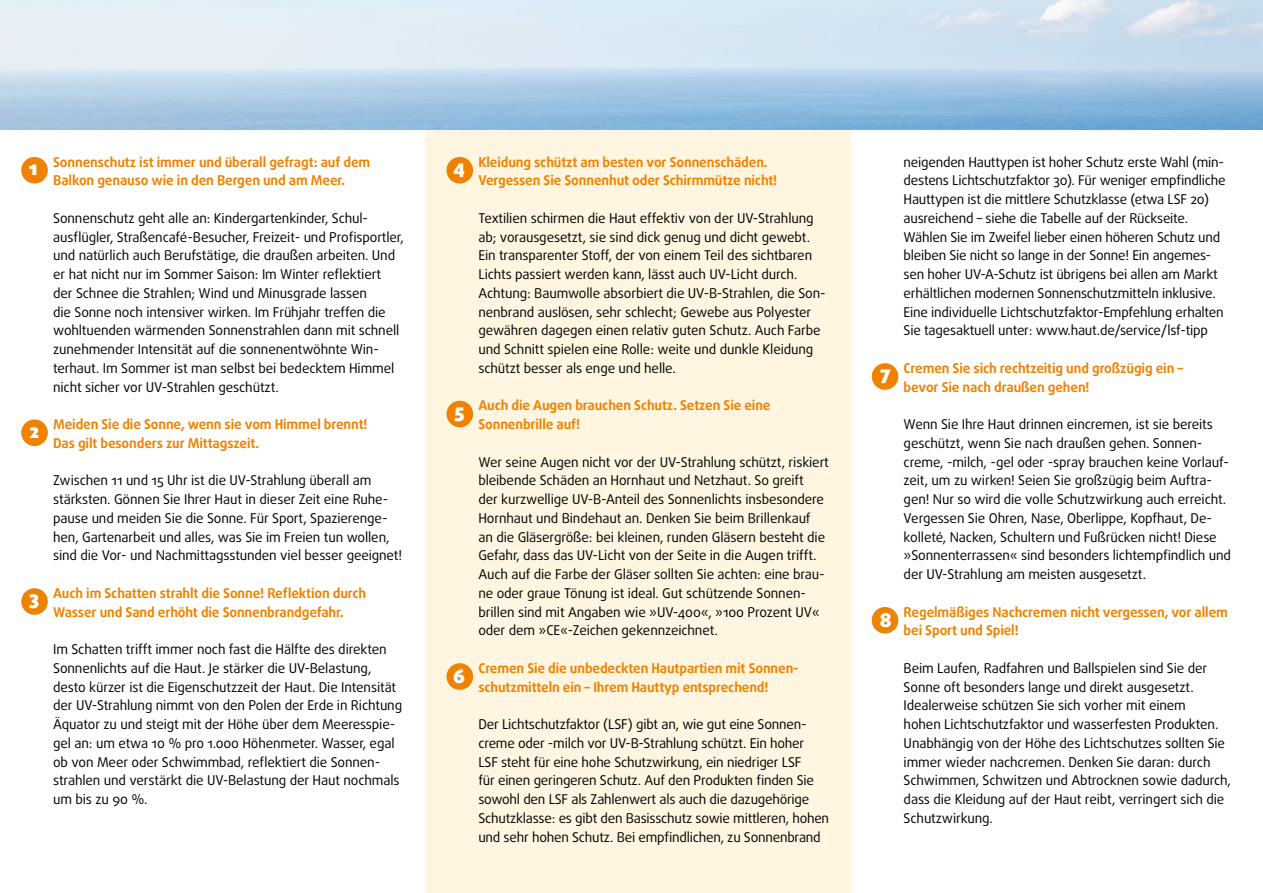
<style>
.page{position:relative;width:1263px;height:893px;background:#fff}
.page>*{position:absolute;margin:0;border:0;box-sizing:border-box;transform-origin:0 0}
.t1{font:900 19.5px "Daxline Pro";color:#fff}
.Mengentext{font:13.5px/18.8px "Daxline Pro";letter-spacing:-.01em;color:#000}
.Headlines{font:700 13.5px/18.8px "Daxline Pro";letter-spacing:-.01em;color:#ef8200}
</style>
<div class="page">
<div style="left:425px;top:0;width:425px;height:893px;background:#fff5e0"></div>
<div style="left:21px;top:157px;width:27px;height:27px;background:#ef8200;border-radius:50%"></div>
<div style="left:21px;top:419px;width:27px;height:27px;background:#ef8200;border-radius:50%"></div>
<div style="left:21px;top:588px;width:27px;height:27px;background:#ef8200;border-radius:50%"></div>
<div style="left:446px;top:157px;width:27px;height:27px;background:#ef8200;border-radius:50%"></div>
<div style="left:446px;top:401px;width:27px;height:26px;background:#ef8200;border-radius:50%"></div>
<div style="left:446px;top:663px;width:27px;height:27px;background:#ef8200;border-radius:50%"></div>
<div style="left:872px;top:363px;width:26px;height:27px;background:#ef8200;border-radius:50%"></div>
<div style="left:872px;top:607px;width:26px;height:27px;background:#ef8200;border-radius:50%"></div>
<img style="left:0;top:0;width:1263px;height:129px">
<p class="t1" style="left:29px;top:155px;width:10px">1</p>
<p class="Headlines" style="left:53px;top:152px;width:319px">Sonnenschutz ist immer und überall gefragt: auf dem<br>Balkon genauso wie in den Bergen und am Meer.</p>
<p class="Mengentext" style="left:53px;top:209px;width:352px">Sonnenschutz geht alle an: Kindergartenkinder, Schul&shy;ausflügler, Straßencafé-Besucher, Freizeit- und Profisportler, und natürlich auch Berufstätige, die draußen arbeiten. Und er hat nicht nur im Sommer Saison: Im Winter reflektiert der Schnee die Strahlen; Wind und Minusgrade lassen<br>die Sonne noch intensiver wirken. Im Frühjahr treffen die wohltuenden wärmenden Sonnenstrahlen dann mit schnell zunehmender Intensität auf die sonnenentwöhnte Win&shy;terhaut. Im Sommer ist man selbst bei bedecktem Himmel nicht sicher vor UV-Strahlen geschützt.</p>
<p class="t1" style="left:30px;top:418px;width:11px">2</p>
<p class="Headlines" style="left:53px;top:415px;width:316px">Meiden Sie die Sonne, wenn sie vom Himmel brennt!<br>Das gilt besonders zur Mittagszeit.</p>
<p class="Mengentext" style="left:53px;top:471px;width:350px">Zwischen 11 und 15 Uhr ist die UV-Strahlung überall am stärksten. Gönnen Sie Ihrer Haut in dieser Zeit eine Ruhe&shy;pause und meiden Sie die Sonne. Für Sport, Spazierenge&shy;hen, Gartenarbeit und alles, was Sie im Freien tun wollen, sind die Vor- und Nachmittagsstunden viel besser geeignet!</p>
<p class="t1" style="left:29px;top:585px;width:12px">3</p>
<p class="Headlines" style="left:53px;top:584px;width:315px">Auch im Schatten strahlt die Sonne! Reflektion durch<br>Wasser und Sand erhöht die Sonnenbrandgefahr.</p>
<p class="Mengentext" style="left:53px;top:640px;width:351px">Im Schatten trifft immer noch fast die Hälfte des direkten Sonnenlichts auf die Haut. Je stärker die UV-Belastung, desto kürzer ist die Eigenschutzzeit der Haut. Die Intensität der UV-Strahlung nimmt von den Polen der Erde in Richtung Äquator zu und steigt mit der Höhe über dem Meeresspie&shy;gel an: um etwa 10 % pro 1.000 Höhenmeter. Wasser, egal ob von Meer oder Schwimmbad, reflektiert die Sonnen&shy;strahlen und verstärkt die UV-Belastung der Haut nochmals um bis zu 90 %.</p>
<p class="t1" style="left:453px;top:154px;width:14px">4</p>
<p class="Headlines" style="left:478px;top:152px;width:300px">Kleidung schützt am besten vor Sonnenschäden.<br>Vergessen Sie Sonnenhut oder Schirmmütze nicht!</p>
<p class="Mengentext" style="left:478px;top:209px;width:349px">Textilien schirmen die Haut effektiv von der UV-Strahlung ab; vorausgesetzt, sie sind dick genug und dicht gewebt.<br>Ein transparenter Stoff, der von einem Teil des sichtbaren Lichts passiert werden kann, lässt auch UV-Licht durch.<br>Achtung: Baumwolle absorbiert die UV-B-Strahlen, die Son&shy;nenbrand auslösen, sehr schlecht; Gewebe aus Polyester gewähren dagegen einen relativ guten Schutz. Auch Farbe und Schnitt spielen eine Rolle: weite und dunkle Kleidung schützt besser als enge und helle.</p>
<p class="t1" style="left:454px;top:398px;width:12px">5</p>
<p class="Headlines" style="left:478px;top:396px;width:294px">Auch die Augen brauchen Schutz. Setzen Sie eine<br>Sonnenbrille auf!</p>
<p class="Mengentext" style="left:478px;top:452px;width:352px">Wer seine Augen nicht vor der UV-Strahlung schützt, riskiert bleibende Schäden an Hornhaut und Netzhaut. So greift<br>der kurzwellige UV-B-Anteil des Sonnenlichts insbesondere Hornhaut und Bindehaut an. Denken Sie beim Brillenkauf<br>an die Gläsergröße: bei kleinen, runden Gläsern besteht die Gefahr, dass das UV-Licht von der Seite in die Augen trifft.<br>Auch auf die Farbe der Gläser sollten Sie achten: eine brau&shy;ne oder graue Tönung ist ideal. Gut schützende Sonnen&shy;brillen sind mit Angaben wie »UV-400«, »100 Prozent UV« oder dem »CE«-Zeichen gekennzeichnet.</p>
<p class="t1" style="left:453px;top:663px;width:13px">6</p>
<p class="Headlines" style="left:478px;top:659px;width:322px">Cremen Sie die unbedeckten Hautpartien mit Sonnen&shy;schutzmitteln ein – Ihrem Hauttyp entsprechend!</p>
<p class="Mengentext" style="left:478px;top:715px;width:352px">Der Lichtschutzfaktor (LSF) gibt an, wie gut eine Sonnen&shy;creme oder -milch vor UV-B-Strahlung schützt. Ein hoher<br>LSF steht für eine hohe Schutzwirkung, ein niedriger LSF<br>für einen geringeren Schutz. Auf den Produkten finden Sie sowohl den LSF als Zahlenwert als auch die dazugehörige Schutzklasse: es gibt den Basisschutz sowie mittleren, hohen und sehr hohen Schutz. Bei empfindlichen, zu Sonnenbrand</p>
<p class="Mengentext" style="left:904px;top:152px;width:324px">neigenden Hauttypen ist hoher Schutz erste Wahl (min&shy;destens Lichtschutzfaktor 30). Für weniger empfindliche Hauttypen ist die mittlere Schutzklasse (etwa LSF 20) ausreichend – siehe die Tabelle auf der Rückseite.<br>Wählen Sie im Zweifel lieber einen höheren Schutz und bleiben Sie nicht so lange in der Sonne! Ein angemes&shy;sen hoher UV-A-Schutz ist übrigens bei allen am Markt erhältlichen modernen Sonnenschutzmitteln inklusive.<br>Eine individuelle Lichtschutzfaktor-Empfehlung erhalten Sie tagesaktuell unter: www.haut.de/service/lsf-tipp</p>
<p class="t1" style="left:880px;top:360px;width:12px">7</p>
<p class="Headlines" style="left:904px;top:359px;width:281px">Cremen Sie sich rechtzeitig und großzügig ein – bevor Sie nach draußen gehen!</p>
<p class="Mengentext" style="left:904px;top:415px;width:329px">Wenn Sie Ihre Haut drinnen eincremen, ist sie bereits geschützt, wenn Sie nach draußen gehen. Sonnen&shy;creme, -milch, -gel oder -spray brauchen keine Vorlauf&shy;zeit, um zu wirken! Seien Sie großzügig beim Auftra&shy;gen! Nur so wird die volle Schutzwirkung auch erreicht.<br>Vergessen Sie Ohren, Nase, Oberlippe, Kopfhaut, De&shy;kolleté, Nacken, Schultern und Fußrücken nicht! Diese »Sonnenterrassen« sind besonders lichtempfindlich und der UV-Strahlung am meisten ausgesetzt.</p>
<p class="t1" style="left:880px;top:607px;width:13px">8</p>
<p class="Headlines" style="left:904px;top:602px;width:326px">Regelmäßiges Nachcremen nicht vergessen, vor allem bei Sport und Spiel!</p>
<p class="Mengentext" style="left:904px;top:659px;width:329px">Beim Laufen, Radfahren und Ballspielen sind Sie der Sonne oft besonders lange und direkt ausgesetzt.<br>Idealerweise schützen Sie sich vorher mit einem<br>hohen Lichtschutzfaktor und wasserfesten Produkten.<br>Unabhängig von der Höhe des Lichtschutzes sollten Sie immer wieder nachcremen. Denken Sie daran: durch Schwimmen, Schwitzen und Abtrocknen sowie dadurch, dass die Kleidung auf der Haut reibt, verringert sich die Schutzwirkung.</p>
</div>
